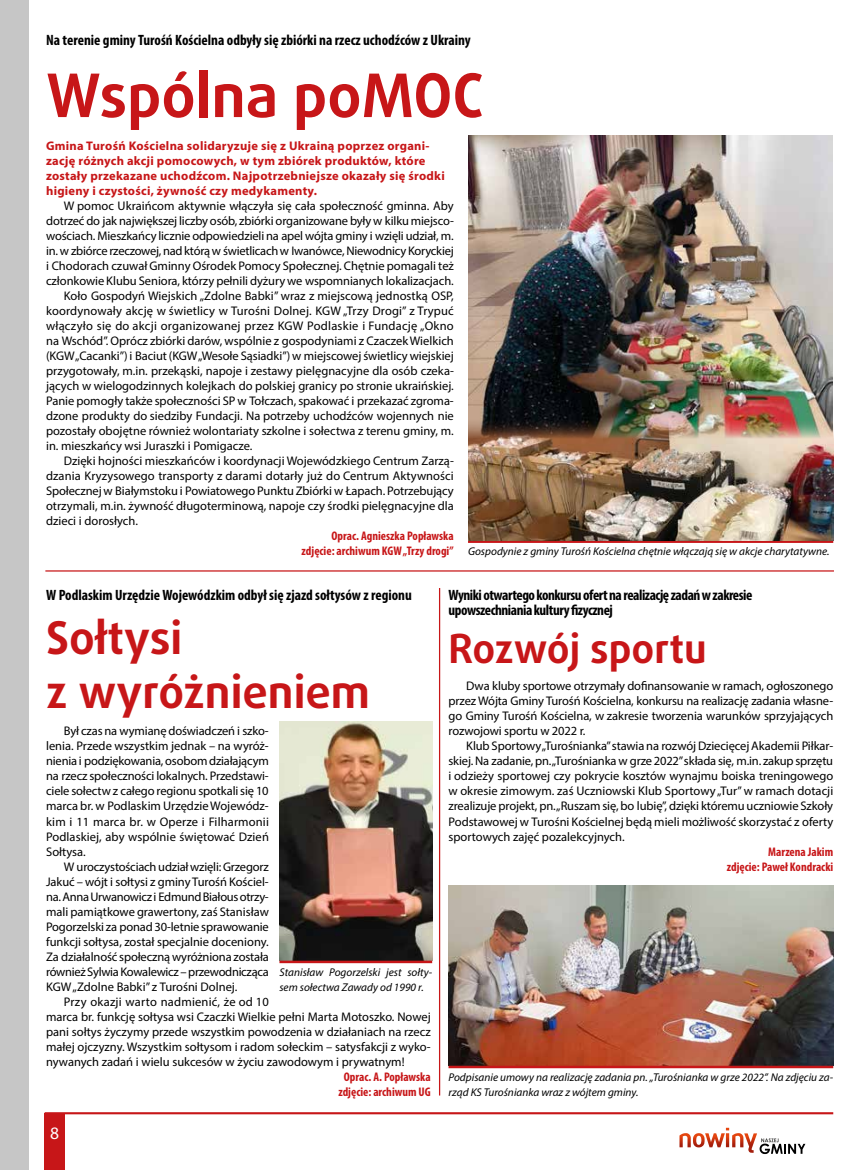
<style>
.page{position:relative;width:851px;height:1170px;background:#fff}
.page>*{position:absolute;margin:0;border:0;box-sizing:border-box;transform-origin:0 0}
.t1{font:700 60px "Daxline Pro";color:#c71618}
.t2{font:700 45px/54px "Daxline Pro";color:#c71618}
.t3{font:700 40px "Daxline Pro";color:#c71618}
.t4{font:17.5px "Myriad Pro";color:#fff}
.t5{font:700 condensed 15px "Myriad Pro";letter-spacing:-.005em;color:#000}
.t6{font:700 condensed 15px/15px "Myriad Pro";letter-spacing:-.03em;color:#000}
.t7{font:12.5px/15px "Myriad Pro";color:#000;text-align:justify}
.t8{font:700 12.5px/15px "Myriad Pro";letter-spacing:.02em;color:#c71618}
.t9{font:700 condensed 12.5px/15px "Myriad Pro";color:#c71618;text-align:right}
.t10{font:12.5px "Myriad Pro";letter-spacing:-.02em;color:#000}
.t11{font:italic 11.25px/15px "Myriad Pro";color:#000}
</style>
<div class="page">
<div style="left:0;top:0;width:28px;height:1169px;background:#c6c6c6"></div>
<div style="left:45px;top:1113px;width:20px;height:56px;background:#c71618"></div>
<svg style="left:759px;top:1138px;width:46px;height:15px"></svg>
<svg style="left:679px;top:1127px;width:64px;height:20px"></svg>
<hr style="left:45px;top:1112px;width:788px;height:2px;background:#c71618">
<hr style="left:45px;top:570px;width:788px;height:1px;background:#c71618">
<hr style="left:439px;top:588px;width:1px;height:507px;background:#c71618">
<hr style="left:468px;top:540px;width:365px;height:3px;background:#c71618">
<img style="left:468px;top:135px;width:364px;height:282px">
<img style="left:468px;top:417px;width:365px;height:123px">
<img style="left:448px;top:885px;width:385px;height:180px">
<hr style="left:448px;top:1065px;width:385px;height:3px;background:#c71618">
<img style="left:279px;top:721px;width:153px;height:239px">
<hr style="left:279px;top:960px;width:153px;height:3px;background:#c71618">
<p class="t5" style="left:46px;top:31px;width:426px">Na terenie gminy Turośń Kościelna odbyły się zbiórki na rzecz uchodźców z Ukrainy</p>
<h1 class="t1" style="left:46px;top:56px;width:439px">Wspólna poMOC</h1>
<p class="t8" style="left:46px;top:138px;width:400px">Gmina Turośń Kościelna solidaryzuje się z Ukrainą poprzez organi&shy;zację różnych akcji pomocowych, w tym zbiórek produktów, które zostały przekazane uchodźcom. Najpotrzebniejsze okazały się środki higieny i czystości, żywność czy medykamenty.</p>
<p class="t7" style="left:64px;top:198px;width:391px">W pomoc Ukraińcom aktywnie włączyła się cała społeczność gminna. Aby</p>
<p class="t7" style="left:46px;top:213px;width:409px">dotrzeć do jak największej liczby osób, zbiórki organizowane były w kilku miejsco-</p>
<p class="t7" style="left:46px;top:228px;width:409px">wościach. Mieszkańcy licznie odpowiedzieli na apel wójta gminy i wzięli udział, m.</p>
<p class="t10" style="left:46px;top:243px;width:409px">in. w zbiórce rzeczowej, nad którą w świetlicach w Iwanówce, Niewodnicy Koryckiej</p>
<p class="t7" style="left:46px;top:258px;width:409px">i Chodorach czuwał Gminny Ośrodek Pomocy Społecznej. Chętnie pomagali też</p>
<p class="t7" style="left:46px;top:273px;width:409px">członkowie Klubu Seniora, którzy pełnili dyżury we wspomnianych lokalizacjach.</p>
<p class="t7" style="left:64px;top:288px;width:391px">Koło Gospodyń Wiejskich „Zdolne Babki” wraz z miejscową jednostką OSP,</p>
<p class="t7" style="left:46px;top:303px;width:409px">koordynowały akcję w świetlicy w Turośni Dolnej. KGW „Trzy Drogi” z Trypuć</p>
<p class="t7" style="left:46px;top:318px;width:409px">włączyło się do akcji organizowanej przez KGW Podlaskie i Fundację „Okno</p>
<p class="t7" style="left:46px;top:333px;width:409px">na Wschód”. Oprócz zbiórki darów, wspólnie z gospodyniami z Czaczek Wielkich</p>
<p class="t7" style="left:46px;top:348px;width:409px">(KGW „Cacanki”) i Baciut (KGW „Wesołe Sąsiadki”) w miejscowej świetlicy wiejskiej</p>
<p class="t7" style="left:46px;top:363px;width:409px">przygotowały, m.in. przekąski, napoje i zestawy pielęgnacyjne dla osób czeka-</p>
<p class="t7" style="left:46px;top:378px;width:409px">jących w wielogodzinnych kolejkach do polskiej granicy po stronie ukraińskiej.</p>
<p class="t7" style="left:46px;top:393px;width:409px">Panie pomogły także społeczności SP w Tołczach, spakować i przekazać zgroma-</p>
<p class="t7" style="left:46px;top:408px;width:409px">dzone produkty do siedziby Fundacji. Na potrzeby uchodźców wojennych nie</p>
<p class="t7" style="left:46px;top:423px;width:409px">pozostały obojętne również wolontariaty szkolne i sołectwa z terenu gminy, m.</p>
<p class="t7" style="left:46px;top:438px;width:208px">in. mieszkańcy wsi Juraszki i Pomigacze.</p>
<p class="t7" style="left:64px;top:453px;width:391px">Dzięki hojności mieszkańców i koordynacji Wojewódzkiego Centrum Zarzą-</p>
<p class="t7" style="left:46px;top:468px;width:409px">dzania Kryzysowego transporty z darami dotarły już do Centrum Aktywności</p>
<p class="t7" style="left:46px;top:483px;width:409px">Społecznej w Białymstoku i Powiatowego Punktu Zbiórki w Łapach. Potrzebujący</p>
<p class="t7" style="left:46px;top:498px;width:409px">otrzymali, m.in. żywność długoterminową, napoje czy środki pielęgnacyjne dla</p>
<p class="t7" style="left:46px;top:513px;width:93px">dzieci i dorosłych.</p>
<p class="t9" style="left:301px;top:528px;width:154px">Oprac. Agnieszka Popławska zdjęcie: archiwum KGW „Trzy drogi”</p>
<p class="t5" style="left:46px;top:586px;width:367px">W Podlaskim Urzędzie Wojewódzkim odbył się zjazd sołtysów z regionu</p>
<h2 class="t2" style="left:46px;top:611px;width:325px">Sołtysi<br>z wyróżnieniem</h2>
<p class="t7" style="left:46px;top:723px;width:224px;text-indent:18px">Był czas na wymianę doświadczeń i szko&shy;lenia. Przede wszystkim jednak – na wyróż&shy;nienia i podziękowania, osobom działającym na rzecz społeczności lokalnych. Przedstawi&shy;ciele sołectw z całego regionu spotkali się 10 marca br. w Podlaskim Urzędzie Wojewódz&shy;kim i 11 marca br. w Operze i Filharmonii Podlaskiej, aby wspólnie świętować Dzień Sołtysa.</p>
<p class="t7" style="left:46px;top:858px;width:224px;text-indent:18px">W uroczystościach udział wzięli: Grzegorz Jakuć – wójt i sołtysi z gminy Turośń Kościel&shy;na. Anna Urwanowicz i Edmund Białous otrzy&shy;mali pamiątkowe grawertony, zaś Stanisław Pogorzelski za ponad 30-letnie sprawowanie funkcji sołtysa, został specjalnie doceniony.<br>Za działalność społeczną wyróżniona została również Sylwia Kowalewicz – przewodnicząca KGW „Zdolne Babki” z Turośni Dolnej.</p>
<p class="t7" style="left:46px;top:993px;width:386px;text-align:left;text-indent:18px">Przy okazji warto nadmienić, że od 10<br>marca br. funkcję sołtysa wsi Czaczki Wielkie pełni Marta Motoszko. Nowej pani sołtys życzymy przede wszystkim powodzenia w działaniach na rzecz małej ojczyzny. Wszystkim sołtysom i radom sołeckim – satysfakcji z wyko&shy;nywanych zadań i wielu sukcesów w życiu zawodowym i prywatnym!</p>
<p class="t9" style="left:338px;top:1068px;width:94px;text-align:center">Oprac. A. Popławska zdjęcie: archiwum UG</p>
<p class="t11" style="left:468px;top:544px;width:363px">Gospodynie z gminy Turośń Kościelna chętnie włączają się w akcje charytatywne.</p>
<p class="t6" style="left:448px;top:587px;width:305px">Wyniki otwartego konkursu ofert narealizację zadań wzakresie upowszechniania kultury fizycznej</p>
<h3 class="t3" style="left:448px;top:622px;width:260px">Rozwój sportu</h3>
<p class="t7" style="left:448px;top:678px;width:386px;text-indent:18px">Dwa kluby sportowe otrzymały dofinansowanie w ramach, ogłoszonego przez Wójta Gminy Turośń Kościelna, konkursu na realizację zadania własne&shy;go Gminy Turośń Kościelna, w zakresie tworzenia warunków sprzyjających rozwojowi sportu w 2022 r.</p>
<p class="t7" style="left:448px;top:738px;width:386px;text-indent:18px">Klub Sportowy „Turośnianka” stawia na rozwój Dziecięcej Akademii Piłkar&shy;skiej. Na zadanie, pn. „Turośnianka w grze 2022” składa się, m.in. zakup sprzętu i odzieży sportowej czy pokrycie kosztów wynajmu boiska treningowego w okresie zimowym. zaś Uczniowski Klub Sportowy „Tur” w ramach dotacji zrealizuje projekt, pn. „Ruszam się, bo lubię”, dzięki któremu uczniowie Szkoły Podstawowej w Turośni Kościelnej będą mieli możliwość skorzystać z oferty sportowych zajęć pozalekcyjnych.</p>
<p class="t9" style="left:726px;top:843px;width:108px">Marzena Jakim<br>zdjęcie: Paweł Kondracki</p>
<p class="t11" style="left:279px;top:964px;width:154px">Stanisław Pogorzelski jest sołty&shy;sem sołectwa Zawady od 1990 r.</p>
<p class="t11" style="left:448px;top:1069px;width:386px">Podpisanie umowy na realizację zadania pn. „Turośnianka w grze 2022”. Na zdjęciu za&shy;rząd KS Turośnianka wraz z wójtem gminy.</p>
<h3 class="t4" style="left:50px;top:1121px;width:10px">8</h3>
</div>
